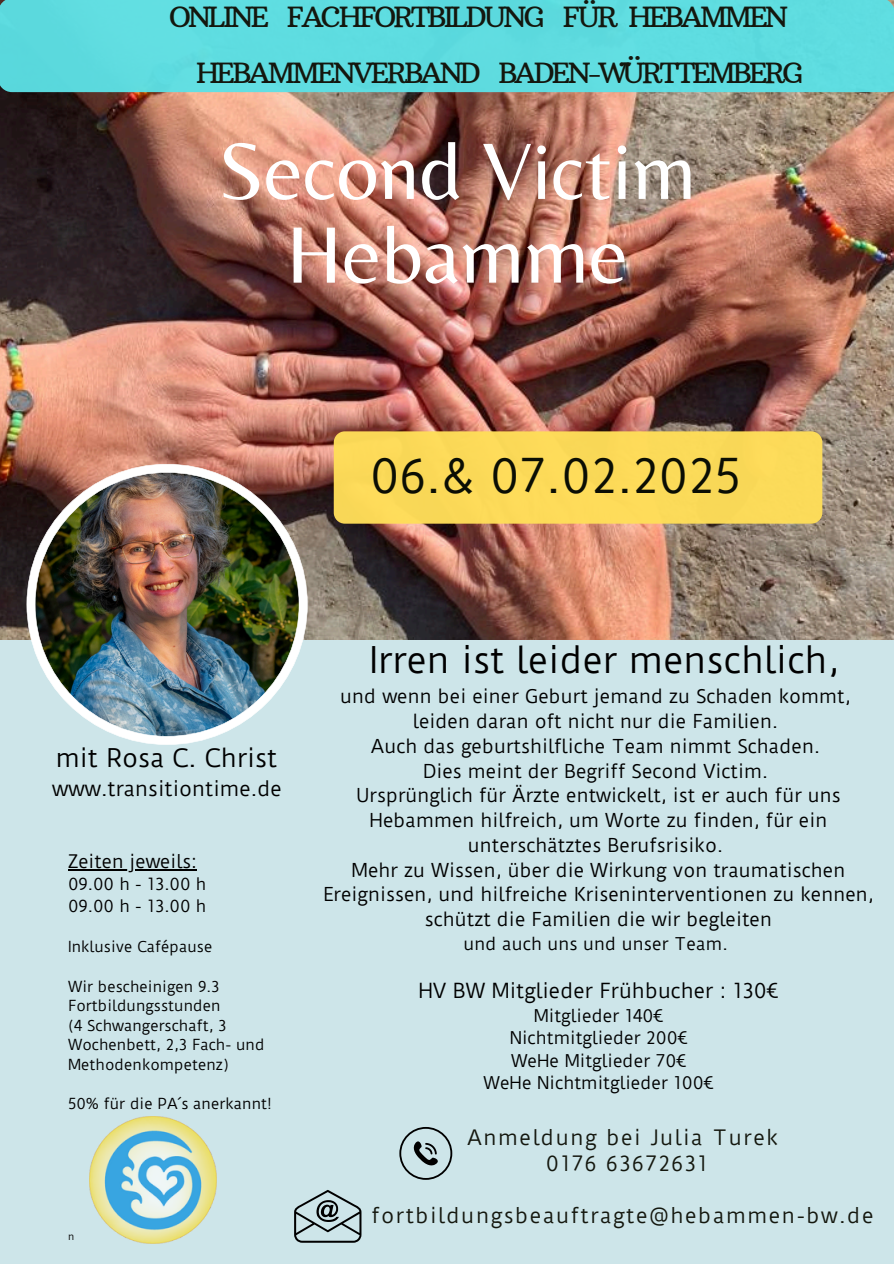
<style>
.page{position:relative;width:894px;height:1264px;background:#fff}
.page>*{position:absolute;margin:0;border:0;box-sizing:border-box;transform-origin:0 0}
.t1{font:83.1px/83.7px "Belleza";color:#fff;text-align:center}
.t2{font:45px "Duru Sans";color:#0b0e04}
.t3{font:34.5px "Duru Sans";color:#000}
.t4{font:28.35px "Arbutus Slab";letter-spacing:-.095em;color:#14170e}
.t5{font:24.15px "Duru Sans";color:#000}
.t6{font:19.95px/25.8px "Duru Sans";letter-spacing:.075em;color:#14170e;text-align:center}
.t7{font:19.5px "Duru Sans";color:#000}
.t8{font:18px/24.8px "Duru Sans";color:#000;text-align:center}
.t9{font:17.55px "Duru Sans";color:#000}
.t10{font:16.5px/22.5px "Duru Sans";color:#000;text-align:center}
.t11{font:15.75px/21.9px "Duru Sans";color:#000}
.t12{font:14.25px/19.6px "Duru Sans";color:#000}
.t13{font:9.45px "Duru Sans";color:#000}
</style>
<div class="page">
<div style="left:0;top:0;width:893px;height:1263px;background:#cde5e9"></div>
<img style="left:0;top:92px;width:893px;height:548px">
<div style="left:333px;top:431px;width:489px;height:92px;background:#ffde59;border-radius:11px"></div>
<img style="left:27px;top:464px;width:280px;height:281px">
<svg style="left:294px;top:1189px;width:67px;height:53px"></svg>
<img style="left:89px;top:1116px;width:127px;height:127px">
<svg style="left:399px;top:1127px;width:53px;height:52px"></svg>
<div style="left:0;top:0;width:893px;height:92px;background:#5edce0"></div>
<hr style="left:68px;top:869px;width:129px;height:1px;background:#000">
<h4 class="t4" style="left:169px;top:-1px;width:620px">ONLINE FACHFORTBILDUNG FÜR HEBAMMEN</h4>
<p class="t4" style="left:196px;top:55px;width:609px">HEBAMMENVERBAND BADEN-WÜ¨ RTTEMBERG</p>
<h2 class="t1" style="left:218px;top:128px;width:480px">Second Victim<br>Hebamme</h2>
<h3 class="t2" style="left:369px;top:449px;width:372px">06.&amp; 07.02.2025</h3>
<h6 class="t5" style="left:56px;top:743px;width:223px">mit Rosa C. Christ</h6>
<h6 class="t7" style="left:52px;top:777px;width:231px">www.transitiontime.de</h6>
<h6 class="t9" style="left:68px;top:850px;width:130px">Zeiten jeweils:</h6>
<h6 class="t11" style="left:68px;top:873px;width:140px">09.00 h - 13.00 h<br>09.00 h - 13.00 h</h6>
<p class="t12" style="left:68px;top:937px;width:146px">Inklusive Cafépause</p>
<p class="t12" style="left:68px;top:976px;width:198px">Wir bescheinigen 9.3<br>Fortbildungsstunden<br>(4 Schwangerschaft, 3<br>Wochenbett, 2,3 Fach- und<br>Methodenkompetenz)</p>
<h4 class="t12" style="left:68px;top:1094px;width:205px">50% für die PA´s anerkannt!</h4>
<h4 class="t13" style="left:68px;top:1230px;width:8px">n</h4>
<h4 class="t3" style="left:369px;top:639px;width:471px">Irren ist leider menschlich,</h4>
<h4 class="t8" style="left:323px;top:684px;width:552px">und wenn bei einer Geburt jemand zu Schaden kommt, leiden daran oft nicht nur die Familien.<br>Auch das geburtshilfliche Team nimmt Schaden.<br>Dies meint der Begriff Second Victim.<br>Ursprünglich für Ärzte entwickelt, ist er auch für uns Hebammen hilfreich, um Worte zu finden, für ein unterschätztes Berufsrisiko.<br>Mehr zu Wissen, über die Wirkung von traumatischen Ereignissen, und hilfreiche Kriseninterventionen zu kennen, schützt die Familien die wir begleiten</h4>
<h4 class="t10" style="left:463px;top:932px;width:265px">und auch uns und unser Team.</h4>
<h5 class="t7" style="left:418px;top:979px;width:361px">HV BW Mitglieder Frühbucher : 130€</h5>
<h5 class="t10" style="left:483px;top:1004px;width:231px">Mitglieder 140€<br>Nichtmitglieder 200€<br>WeHe Mitglieder 70€<br>WeHe Nichtmitglieder 100€</h5>
<p class="t6" style="left:467px;top:1124px;width:312px">Anmeldung bei Julia Turek<br>0176 63672631</p>
<h4 class="t6" style="left:371px;top:1202px;width:503px">fortbildungsbeauftragte@hebammen-bw.de</h4>
</div>
